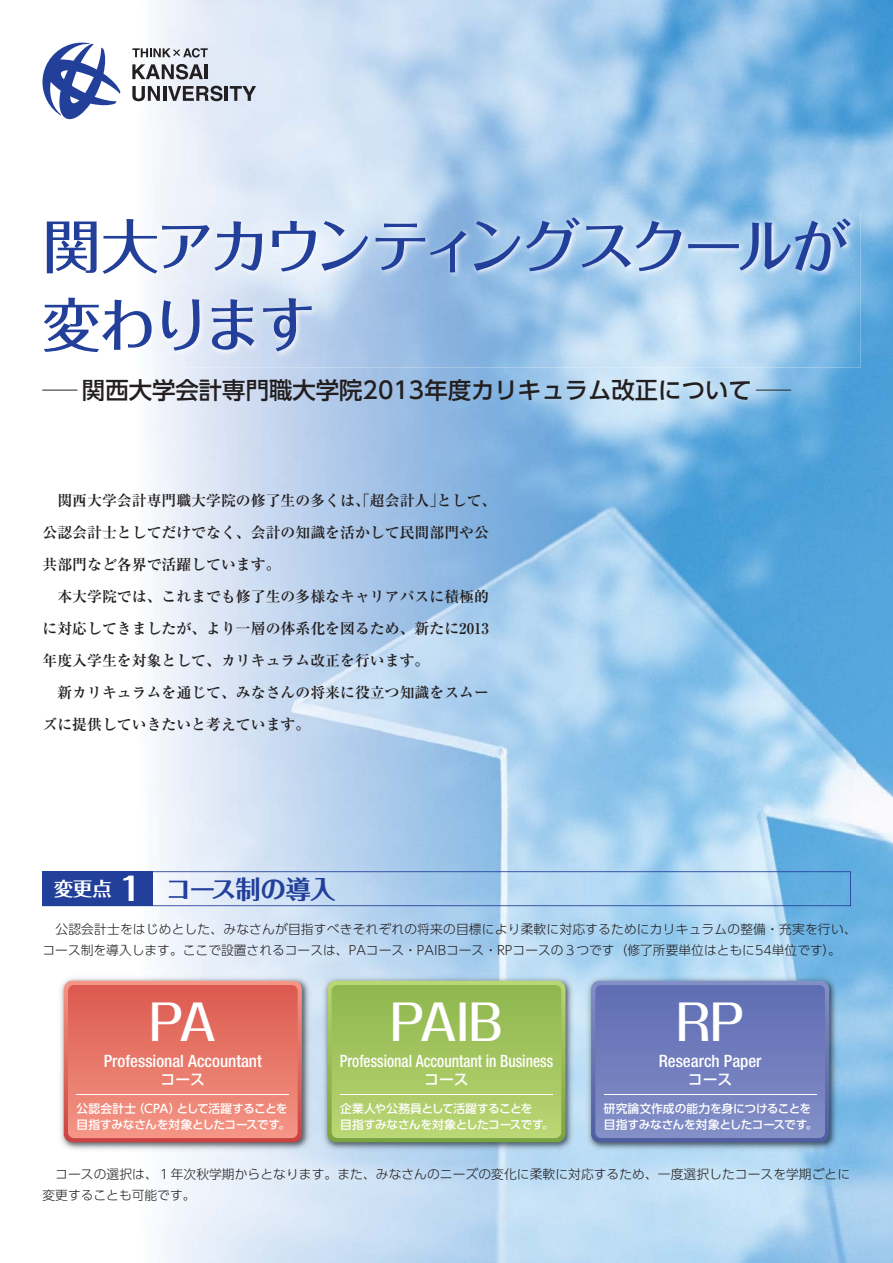
<style>
.page{position:relative;width:893px;height:1263px;background:#fff}
.page>*{position:absolute;margin:0;border:0;box-sizing:border-box;transform-origin:0 0}
.t1{font:58.5px/78.6px "Folk Pro Medium 90 msp RKSJ H";letter-spacing:-.07em;color:#223f9a}
.t2{font:48.9px "Folk Pro Medium 90 msp RKSJ H";letter-spacing:-.01em;color:#fff}
.t3{font:25.5px "Folk Pro Bold 90 msp RKSJ H";letter-spacing:-.035em;color:#223f9a}
.t4{font:23.4px "UD Shin Go Pro Medium 90 msp RKSJ H";color:#231f20;scale:1.5 1}
.t5{font:19.2px "Folk Pro Bold 90 msp RKSJ H";color:#fff}
.t6{font:500 condensed 16.95px "Helvetica Neue";color:#fff}
.t7{font:500 condensed 16.95px "Helvetica Neue";color:#fff;scale:.9 1}
.t8{font:14.85px/32px "Ryumin Pro Bold 90 msp RKSJ H";color:#231f20}
.t9{font:14.85px "UD Shin Go Pro Medium 90 msp RKSJ H";color:#fff}
.t10{font:12.75px/21.3px "UD Shin Go Pro Light 90 msp RKSJ H";letter-spacing:.005em;color:#231f20}
.t11{font:11.7px/15.9px "UD Shin Go Pro Medium 90 msp RKSJ H";letter-spacing:-.025em;color:#fff}
.s1{font-size:31.95px}
</style>
<div class="page">
<img style="left:137px;top:0;width:718px;height:211px">
<img style="left:855px;top:0;width:38px;height:1263px">
<img style="left:136px;top:368px;width:719px;height:639px">
<img style="left:804px;top:1007px;width:51px;height:256px">
<img style="left:150px;top:211px;width:710px;height:157px">
<img style="left:321px;top:975px;width:254px;height:177px">
<div style="left:327px;top:981px;width:238px;height:161px;background:linear-gradient(to bottom,#b4d16d,#82a945);border-radius:9px"></div>
<div style="left:332px;top:985px;width:229px;height:153px;background:linear-gradient(to bottom,#8eb64d,#bad674);border-radius:6px"></div>
<img style="left:585px;top:975px;width:253px;height:177px">
<div style="left:591px;top:981px;width:238px;height:161px;background:linear-gradient(to bottom,#848ec5,#4f5d9d);border-radius:9px"></div>
<div style="left:595px;top:985px;width:230px;height:153px;background:linear-gradient(to bottom,#5f6cb3,#838fc7);border-radius:6px"></div>
<img style="left:61px;top:975px;width:250px;height:177px">
<div style="left:64px;top:981px;width:238px;height:161px;background:linear-gradient(to bottom,#f39684,#c94441);border-radius:9px"></div>
<div style="left:68px;top:985px;width:230px;height:153px;background:linear-gradient(to bottom,#dc5a4f,#f49685);border-radius:6px"></div>
<hr style="left:76px;top:1094px;width:213px;height:1px;background:#fff">
<hr style="left:340px;top:1094px;width:213px;height:1px;background:#fff">
<hr style="left:604px;top:1094px;width:212px;height:1px;background:#fff">
<svg style="left:42px;top:871px;width:809px;height:35px;background:#adceec"></svg>
<div style="left:42px;top:872px;width:111px;height:34px;background:#223f9a"></div>
<svg style="left:132px;top:64px;width:71px;height:16px"></svg>
<hr style="left:205px;top:64px;width:3px;height:15px;background:#231f20">
<svg style="left:132px;top:86px;width:28px;height:15px"></svg>
<hr style="left:163px;top:86px;width:3px;height:15px;background:#231f20">
<svg style="left:168px;top:86px;width:55px;height:15px"></svg>
<hr style="left:225px;top:86px;width:3px;height:15px;background:#231f20">
<svg style="left:230px;top:86px;width:26px;height:15px"></svg>
<svg style="left:132px;top:48px;width:76px;height:10px"></svg>
<svg style="left:42px;top:43px;width:78px;height:76px"></svg>
<h1 class="t1" style="left:42px;top:215px;width:809px">関大アカウンティングスクールが変わります</h1>
<h3 class="t4" style="left:42px;top:381px;width:501px">─関西大学会計専門職大学院2013年度カリキュラム改正について ─</h3>
<p class="t8" style="left:42px;top:487px;width:455px">　関西大学会計専門職大学院の修了生の多くは、「超会計人」として、公認会計士としてだけでなく、会計の知識を活かして民間部門や公共部門など各界で活躍しています。<br>　本大学院では、これまでも修了生の多様なキャリアパスに積極的に対応してきましたが、より一層の体系化を図るため、新たに2013年度入学生を対象として、カリキュラム改正を行います。<br>　新カリキュラムを通じて、みなさんの将来に役立つ知識をスムーズに提供していきたいと考えています。</p>
<p class="t5" style="left:54px;top:882px;width:89px">変更点 <span class="s1">1</span></p>
<h3 class="t3" style="left:166px;top:880px;width:171px">コース制の導入</h3>
<p class="t10" style="left:42px;top:920px;width:816px">　公認会計士をはじめとした、みなさんが目指すべきそれぞれの将来の目標により柔軟に対応するためにカリキュラムの整備・充実を行い、コース制を導入します。ここで設置されるコースは、PAコース・PAIBコース・RPコースの３つです（修了所要単位はともに54単位です）。</p>
<h2 class="t2" style="left:149px;top:1004px;width:68px">PA</h2>
<h2 class="t2" style="left:390px;top:1004px;width:114px">PAIB</h2>
<h2 class="t2" style="left:676px;top:1004px;width:69px">RP</h2>
<p class="t6" style="left:104px;top:1055px;width:160px">Professional Accountant</p>
<p class="t9" style="left:160px;top:1073px;width:46px">コース</p>
<p class="t7" style="left:340px;top:1055px;width:239px">Professional Accountant in Business</p>
<p class="t9" style="left:424px;top:1073px;width:46px">コース</p>
<p class="t6" style="left:659px;top:1055px;width:104px">Research Paper</p>
<p class="t9" style="left:688px;top:1073px;width:46px">コース</p>
<p class="t11" style="left:77px;top:1102px;width:215px">公認会計士（CPA）として活躍することを目指すみなさんを対象としたコースです。</p>
<p class="t11" style="left:340px;top:1102px;width:215px">企業人や公務員として活躍することを<br>目指すみなさんを対象としたコースです。</p>
<p class="t11" style="left:604px;top:1102px;width:215px">研究論文作成の能力を身につけることを目指すみなさんを対象としたコースです。</p>
<p class="t10" style="left:42px;top:1165px;width:809px">　コースの選択は、１年次秋学期からとなります。また、みなさんのニーズの変化に柔軟に対応するため、一度選択したコースを学期ごとに変更することも可能です。</p>
</div>
